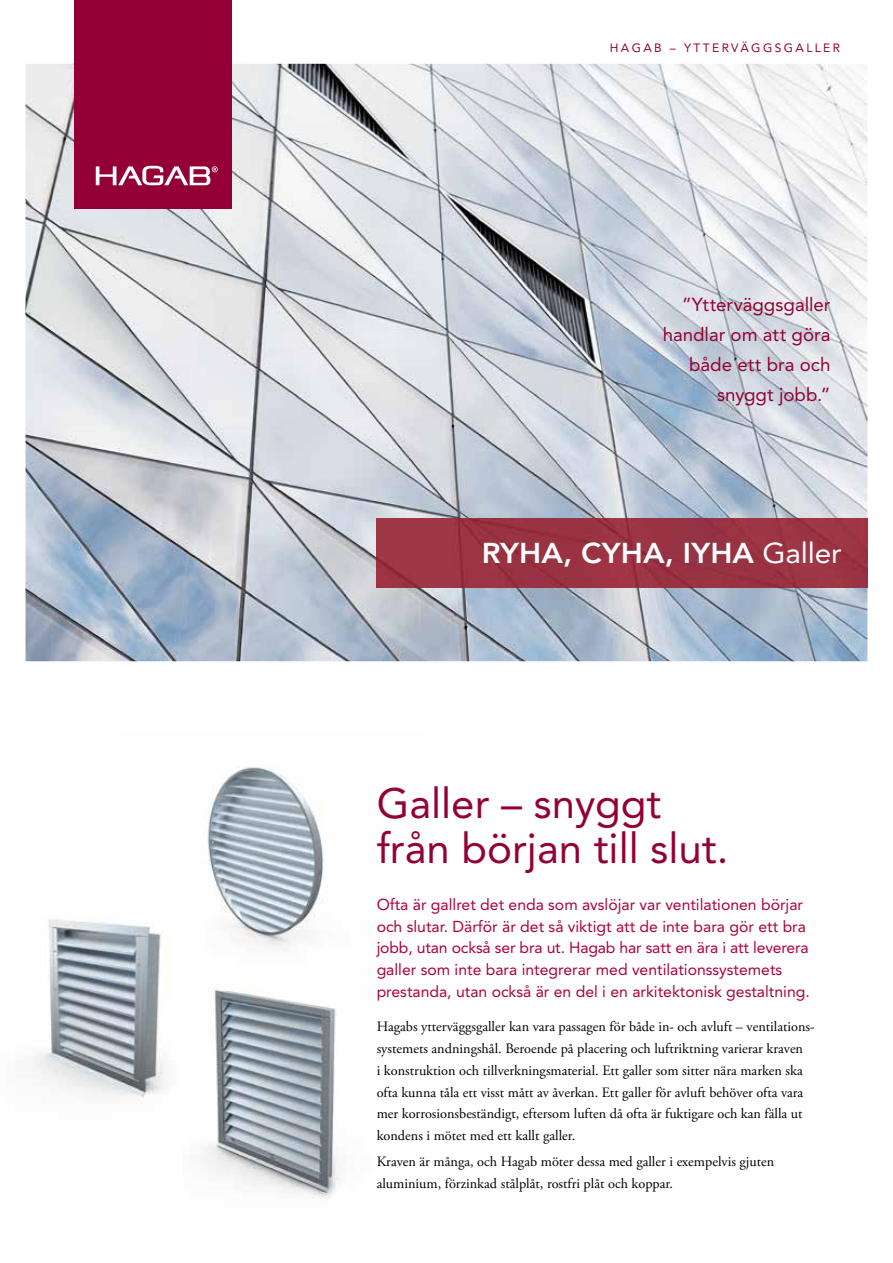
<style>
.page{position:relative;width:893px;height:1263px;background:#fff}
.page>*{position:absolute;margin:0;border:0;box-sizing:border-box;transform-origin:0 0}
.t1{font:42px/45px "Avenir LT Std";color:#940035}
.t2{font:800 28.5px "Avenir LT Std";letter-spacing:.005em;color:#fff;scale:1.05 1}
.t3{font:18.75px/30px "Avenir LT Std";color:#940035;text-align:right}
.t4{font:15.75px/21.8px "Avenir LT Std";color:#ac003d}
.t5{font:14.25px/21.8px "Adobe Garamond Pro";color:#000}
.t6{font:12px "Avenir LT Std";letter-spacing:.2em;color:#940035}
.s1{font-weight:400}
</style>
<div class="page">
<img style="left:204px;top:767px;width:120px;height:180px">
<img style="left:34px;top:919px;width:129px;height:183px">
<img style="left:204px;top:989px;width:134px;height:209px">
<img style="left:26px;top:64px;width:841px;height:597px">
<div style="left:74px;top:0;width:158px;height:209px;background:#940035"></div>
<svg style="left:96px;top:166px;width:122px;height:19px"></svg>
<div style="left:377px;top:519px;width:490px;height:68px;background:#9a3443"></div>
<p class="t6" style="left:610px;top:40px;width:232px">HAGAB – YTTERVÄGGSGALLER</p>
<h3 class="t3" style="left:663px;top:290px;width:169px">”Ytterväggsgaller handlar om att göra både ett bra och snyggt jobb.”</h3>
<h2 class="t2" style="left:482px;top:536px;width:344px">RYHA, CYHA, IYHA <span class="s1">Galler</span></h2>
<h1 class="t1" style="left:377px;top:781px;width:353px">Galler – snyggt från början till slut.</h1>
<p class="t4" style="left:377px;top:894px;width:435px">Ofta är gallret det enda som avslöjar var ventilationen börjar och slutar. Därför är det så viktigt att de inte bara gör ett bra jobb, utan också ser bra ut. Hagab har satt en ära i att leverera galler som inte bara integrerar med ventilationssystemets prestanda, utan också är en del i en arkitektonisk gestaltning.</p>
<p class="t5" style="left:377px;top:1016px;width:440px">Hagabs ytterväggsgaller kan vara passagen för både in- och avluft – ventilations&shy;systemets andningshål. Beroende på placering och luftriktning varierar kraven<br>i konstruktion och tillverkningsmaterial. Ett galler som sitter nära marken ska ofta kunna tåla ett visst mått av åverkan. Ett galler för avluft behöver ofta vara mer korrosionsbeständigt, eftersom luften då ofta är fuktigare och kan fälla ut kondens i mötet med ett kallt galler.</p>
<p class="t5" style="left:377px;top:1151px;width:399px">Kraven är många, och Hagab möter dessa med galler i exempelvis gjuten aluminium, förzinkad stålplåt, rostfri plåt och koppar.</p>
</div>
